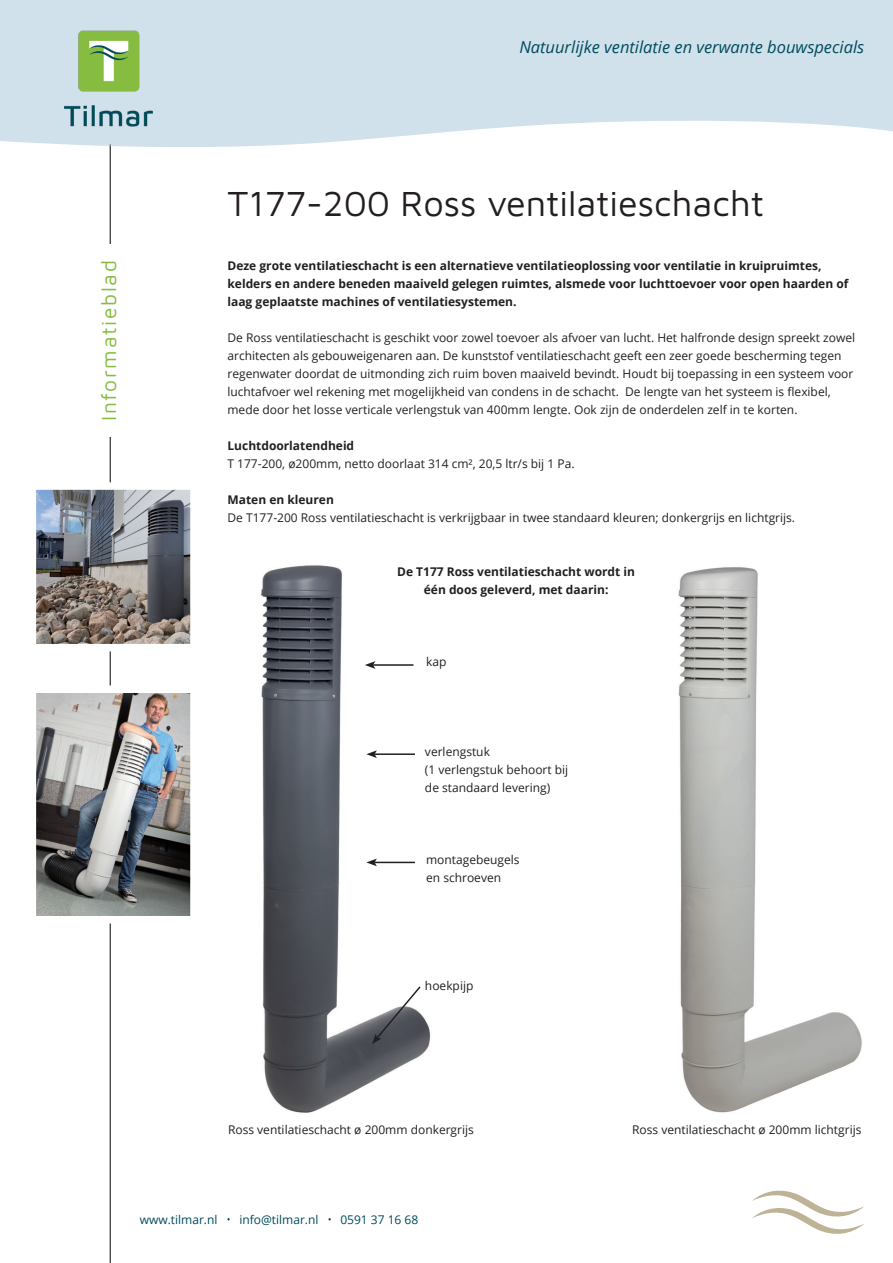
<style>
.page{position:relative;width:893px;height:1263px;background:#fff}
.page>*{position:absolute;margin:0;border:0;box-sizing:border-box;transform-origin:0 0}
.t1{font:36px "Maven Pro";color:#231f20}
.t2{font:21px "Maven Pro";letter-spacing:.08em;color:#86bd40}
.t3{font:italic 16.5px "Open Sans";color:#004b5a}
.t4{font:12px/18px "Open Sans";color:#231f20}
.t5{font:700 12px/18px "Open Sans";color:#231f20}
.t6{font:12px "Open Sans";color:#004b5a}
</style>
<div class="page">
<hr style="left:110px;top:144px;width:1px;height:1119px;background:#000">
<svg style="left:0;top:0;width:893px;height:148px;background:#d4e4ed"></svg>
<img style="left:60px;top:29px;width:98px;height:99px">
<svg style="left:752px;top:1190px;width:112px;height:44px"></svg>
<div style="left:96px;top:244px;width:28px;height:193px;background:#fff"></div>
<img style="left:38px;top:694px;width:151px;height:220px">
<div style="left:29px;top:685px;width:169px;height:238px;border:8px solid #fff"></div>
<img style="left:38px;top:491px;width:151px;height:151px">
<div style="left:29px;top:482px;width:169px;height:169px;border:8px solid #fff"></div>
<img style="left:678px;top:567px;width:184px;height:546px">
<img style="left:260px;top:565px;width:171px;height:548px">
<hr style="left:373px;top:664px;width:40px;height:2px;background:#231f20">
<svg style="left:365px;top:661px;width:10px;height:8px"></svg>
<hr style="left:375px;top:753px;width:40px;height:2px;background:#231f20">
<svg style="left:366px;top:750px;width:11px;height:8px"></svg>
<hr style="left:375px;top:862px;width:40px;height:1px;background:#231f20">
<svg style="left:366px;top:858px;width:11px;height:8px"></svg>
<svg style="left:372px;top:985px;width:50px;height:59px"></svg>
<p class="t3" style="left:519px;top:35px;width:346px">Natuurlijke ventilatie en verwante bouwspecials</p>
<p class="t2" style="left:95px;top:421px;width:162px;rotate:-90deg">Informatieblad</p>
<p class="t1" style="left:227px;top:179px;width:538px">T177-200 Ross ventilatieschacht</p>
<p class="t5" style="left:227px;top:256px;width:622px">Deze grote ventilatieschacht is een alternatieve ventilatieoplossing voor ventilatie in kruipruimtes, kelders en andere beneden maaiveld gelegen ruimtes, alsmede voor luchttoevoer voor open haarden of laag geplaatste machines of ventilatiesystemen.</p>
<p class="t4" style="left:227px;top:328px;width:629px">De Ross ventilatieschacht is geschikt voor zowel toevoer als afvoer van lucht. Het halfronde design spreekt zowel architecten als gebouweigenaren aan. De kunststof ventilatieschacht geeft een zeer goede bescherming tegen regenwater doordat de uitmonding zich ruim boven maaiveld bevindt. Houdt bij toepassing in een systeem voor luchtafvoer wel rekening met mogelijkheid van condens in de schacht. De lengte van het systeem is flexibel, mede door het losse verticale verlengstuk van 400mm lengte. Ook zijn de onderdelen zelf in te korten.</p>
<p class="t5" style="left:227px;top:436px;width:128px">Luchtdoorlatendheid</p>
<p class="t4" style="left:227px;top:454px;width:349px">T 177-200, ø200mm, netto doorlaat 314 cm², 20,5 ltr/s bij 1 Pa.</p>
<p class="t5" style="left:227px;top:490px;width:108px">Maten en kleuren</p>
<p class="t4" style="left:227px;top:508px;width:569px">De T177-200 Ross ventilatieschacht is verkrijgbaar in twee standaard kleuren; donkergrijs en lichtgrijs.</p>
<p class="t5" style="left:397px;top:562px;width:239px;text-align:center">De T177 Ross ventilatieschacht wordt in één doos geleverd, met daarin:</p>
<p class="t4" style="left:426px;top:652px;width:22px">kap</p>
<p class="t4" style="left:425px;top:742px;width:66px">verlengstuk</p>
<p class="t4" style="left:425px;top:760px;width:145px">(1 verlengstuk behoort bij</p>
<p class="t4" style="left:425px;top:778px;width:127px">de standaard levering)</p>
<p class="t4" style="left:426px;top:850px;width:95px">montagebeugels en schroeven</p>
<p class="t4" style="left:425px;top:976px;width:50px">hoekpijp</p>
<p class="t4" style="left:228px;top:1120px;width:247px">Ross ventilatieschacht ø 200mm donkergrijs</p>
<p class="t6" style="left:140px;top:1211px;width:79px">www.tilmar.nl</p>
<p class="t6" style="left:239px;top:1211px;width:81px">info@tilmar.nl</p>
<p class="t6" style="left:340px;top:1211px;width:80px">0591 37 16 68</p>
<p class="t4" style="left:632px;top:1120px;width:231px">Ross ventilatieschacht ø 200mm lichtgrijs</p>
</div>
